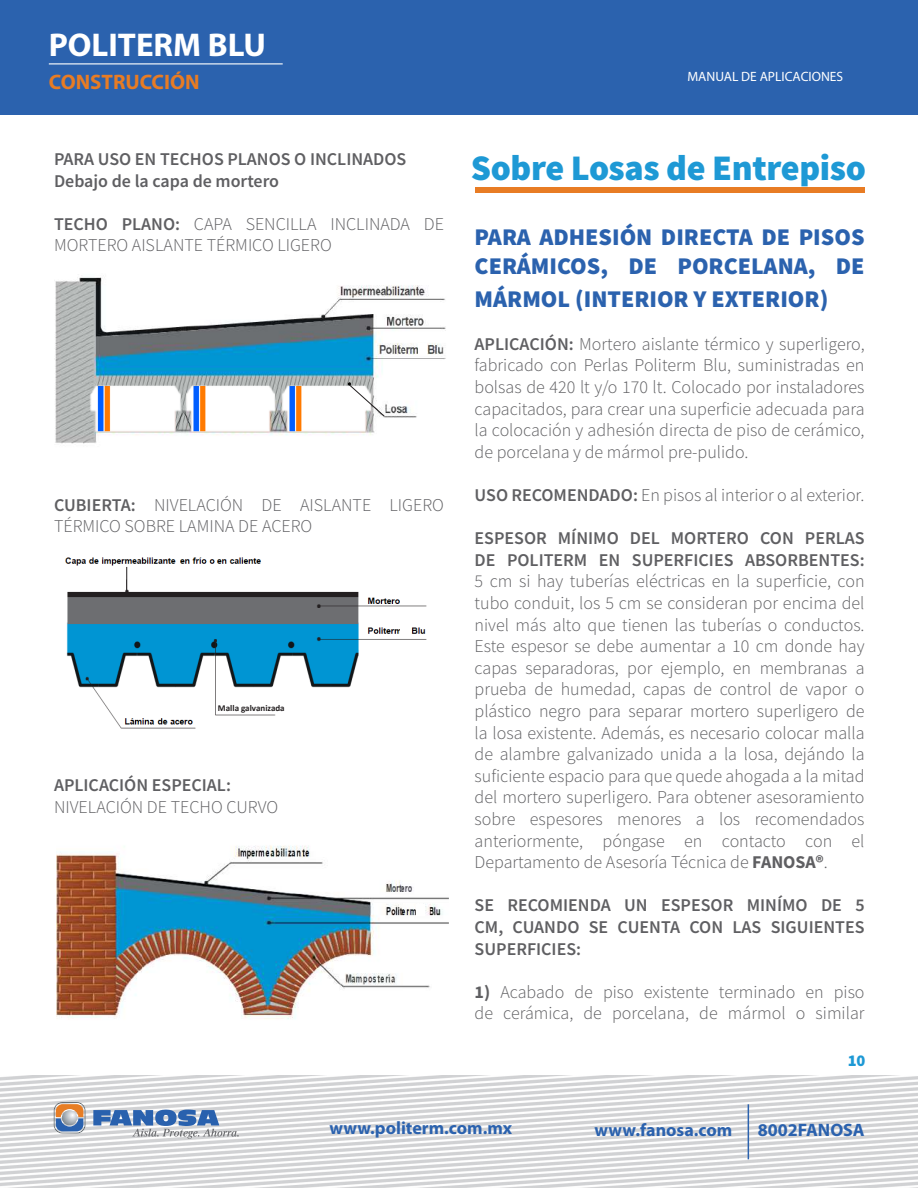
<style>
.page{position:relative;width:918px;height:1188px;background:#fff}
.page>*{position:absolute;margin:0;border:0;box-sizing:border-box;transform-origin:0 0}
.t1{font:900 36px "Source Sans Pro";letter-spacing:-.01em;color:#1e99d5}
.t2{font:700 33px "Myriad Pro";color:#fff}
.t3{font:900 24px/28.8px "Source Sans Pro";color:#2b62ae}
.t4{font:700 21px "Myriad Pro";color:#e87c24}
.t5{font:300 18px/21.6px "Source Sans Pro";color:#5f5f62}
.t6{font:600 18px/21.6px "Source Sans Pro";color:#5f5f62}
.t7{font:700 18px "Myriad Pro";color:#2b62ae}
.t8{font:900 16.5px "Source Sans Pro";color:#1e99d5}
.t9{font:13.5px "Myriad Pro";color:#fff}
.t10{font:700 9px "Calibri";color:#231f20}
.s1{font-weight:600}
.s2{font-weight:700}
</style>
<div class="page">
<div style="left:0;top:0;width:918px;height:115px;background:#2b62ae"></div>
<img style="left:55px;top:277px;width:391px;height:167px">
<img style="left:70px;top:366px;width:96px;height:78px">
<img style="left:166px;top:366px;width:96px;height:78px">
<img style="left:262px;top:366px;width:134px;height:78px">
<img style="left:56px;top:845px;width:393px;height:174px">
<div style="left:475px;top:187px;width:390px;height:6px;background:#e87c24"></div>
<svg style="left:348px;top:382px;width:37px;height:34px"></svg>
<img style="left:65px;top:557px;width:362px;height:172px">
<svg style="left:126px;top:567px;width:1px;height:24px"></svg>
<div style="left:218px;top:704px;width:105px;height:10px;background:#fff"></div>
<div style="left:418px;top:343px;width:8px;height:12px;background:#fff"></div>
<div style="left:401px;top:625px;width:8px;height:11px;background:#fff"></div>
<div style="left:416px;top:904px;width:9px;height:12px;background:#fff"></div>
<svg style="left:54px;top:1102px;width:31px;height:31px"></svg>
<svg style="left:93px;top:1110px;width:146px;height:29px"></svg>
<hr style="left:748px;top:1104px;width:1px;height:55px;background:#2b62ae">
<hr style="left:49px;top:63px;width:234px;height:1px;background:#fff">
<h2 class="t2" style="left:49px;top:24px;width:219px">POLITERM BLU</h2>
<p class="t4" style="left:49px;top:68px;width:152px">CONSTRUCCIÓN</p>
<p class="t9" style="left:688px;top:68px;width:157px">MANUAL DE APLICACIONES</p>
<p class="t6" style="left:54px;top:148px;width:354px">PARA USO EN TECHOS PLANOS O INCLINADOS<br>Debajo de la capa de mortero</p>
<p class="t5" style="left:54px;top:213px;width:391px"><span class="s1">TECHO PLANO:</span> CAPA SENCILLA INCLINADA DE<br>MORTERO AISLANTE TÉRMICO LIGERO</p>
<p class="t5" style="left:54px;top:494px;width:391px"><span class="s1">CUBIERTA:</span> NIVELACIÓN DE AISLANTE LIGERO<br>TÉRMICO SOBRE LAMINA DE ACERO</p>
<p class="t10" style="left:218px;top:702px;width:68px">Malla galvanizada</p>
<p class="t6" style="left:54px;top:774px;width:178px">APLICACIÓN ESPECIAL:</p>
<p class="t5" style="left:54px;top:796px;width:226px">NIVELACIÓN DE TECHO CURVO</p>
<h1 class="t1" style="left:471px;top:143px;width:397px">Sobre Losas de Entrepiso</h1>
<h3 class="t3" style="left:475px;top:223px;width:391px">PARA ADHESIÓN DIRECTA DE PISOS<br>CERÁMICOS, DE PORCELANA, DE</h3>
<h3 class="t3" style="left:475px;top:284px;width:355px">MÁRMOL (INTERIOR Y EXTERIOR)</h3>
<p class="t5" style="left:475px;top:333px;width:392px;text-align:justify"><span class="s1">APLICACIÓN:</span> Mortero aislante térmico y superligero, fabricado con Perlas Politerm Blu, suministradas en bolsas de 420 lt y/o 170 lt. Colocado por instaladores capacitados, para crear una superficie adecuada para la colocación y adhesión directa de piso de cerámico, de porcelana y de mármol pre-pulido.</p>
<p class="t5" style="left:475px;top:484px;width:392px"><span class="s1">USO RECOMENDADO:</span> En pisos al interior o al exterior.</p>
<p class="t6" style="left:475px;top:527px;width:392px">ESPESOR MÍNIMO DEL MORTERO CON PERLAS<br>DE POLITERM EN SUPERFICIES ABSORBENTES:</p>
<p class="t5" style="left:475px;top:571px;width:392px;text-align:justify">5 cm si hay tuberías eléctricas en la superficie, con tubo conduit, los 5 cm se consideran por encima del nivel más alto que tienen las tuberías o conductos.<br>Este espesor se debe aumentar a 10 cm donde hay capas separadoras, por ejemplo, en membranas a prueba de humedad, capas de control de vapor o plástico negro para separar mortero superligero de la losa existente. Además, es necesario colocar malla de alambre galvanizado unida a la losa, dejándo la suficiente espacio para que quede ahogada a la mitad del mortero superligero. Para obtener asesoramiento sobre espesores menores a los recomendados anteriormente, póngase en contacto con el Departamento de Asesoría Técnica de <span class="s2">FANOSA®</span>.</p>
<p class="t6" style="left:475px;top:894px;width:392px;text-align:justify">SE RECOMIENDA UN ESPESOR MINÍMO DE 5<br>CM, CUANDO SE CUENTA CON LAS SIGUIENTES SUPERFICIES:</p>
<p class="t5" style="left:475px;top:981px;width:392px"><span class="s2">1)</span> Acabado de piso existente terminado en piso de cerámica, de porcelana, de mármol o similar</p>
<p class="t8" style="left:848px;top:1049px;width:19px">10</p>
<p class="t7" style="left:329px;top:1116px;width:184px">www.politerm.com.mx</p>
<p class="t7" style="left:595px;top:1118px;width:139px">www.fanosa.com</p>
<p class="t7" style="left:758px;top:1118px;width:108px">8002FANOSA</p>
</div>
